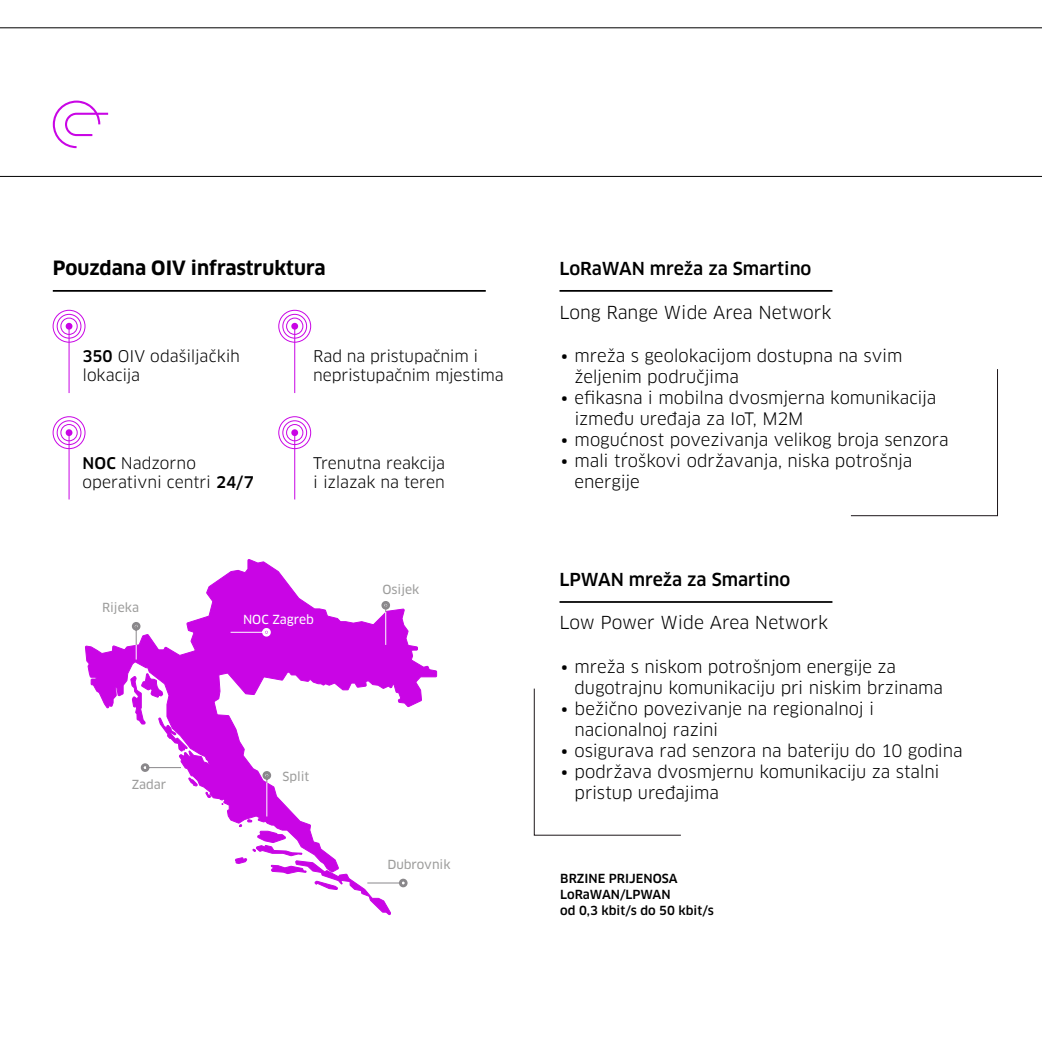
<style>
.page{position:relative;width:1042px;height:1042px;background:#fff}
.page>*{position:absolute;margin:0;border:0;box-sizing:border-box;transform-origin:0 0}
.t1{font:700 19.25px "Clan Pro";color:#000}
.t2{font:17.5px "Clan Pro";color:#000}
.t3{font:500 17.5px "Clan Pro";color:#000}
.t4{font:16.8px/21px "Clan Pro";letter-spacing:-.005em;color:#000}
.t5{font:15.75px/19.2px "Clan Pro";letter-spacing:-.005em;color:#000}
.t6{font:500 12.25px/15.8px "Clan Pro";color:#000}
.t7{font:12.25px "Clan Pro News";color:#9d9d9c}
.t8{font:12.25px "Clan Pro News";color:#fff}
.s1{font-weight:500}
.s2{font-family:"Clan Pro News"}
.s3{font-family:"Clan Pro News";color:#fff}
.s4{color:#fff}
</style>
<div class="page">
<svg style="left:85px;top:559px;width:352px;height:264px"></svg>
<svg style="left:205px;top:789px;width:6px;height:9px"></svg>
<svg style="left:263px;top:771px;width:8px;height:12px"></svg>
<hr style="left:266px;top:782px;width:1px;height:34px;background:#fff">
<svg style="left:230px;top:628px;width:41px;height:8px"></svg>
<svg style="left:382px;top:601px;width:8px;height:11px"></svg>
<hr style="left:385px;top:612px;width:1px;height:33px;background:#fff">
<svg style="left:235px;top:818px;width:172px;height:97px"></svg>
<svg style="left:130px;top:622px;width:68px;height:164px"></svg>
<hr style="left:53px;top:290px;width:433px;height:2px;background:#000">
<div style="left:66px;top:323px;width:6px;height:7px;border:2px solid #c905e5;border-radius:50%"></div>
<div style="left:61px;top:318px;width:16px;height:16px;border:1px solid #c905e5;border-radius:50%"></div>
<div style="left:57px;top:314px;width:24px;height:24px;border:1px solid #c905e5;border-radius:50%"></div>
<div style="left:53px;top:310px;width:32px;height:32px;border:1px solid #c905e5;border-radius:50%"></div>
<hr style="left:69px;top:328px;width:1px;height:65px;background:#c905e5">
<div style="left:66px;top:429px;width:6px;height:7px;border:2px solid #c905e5;border-radius:50%"></div>
<div style="left:61px;top:424px;width:16px;height:17px;border:1px solid #c905e5;border-radius:50%"></div>
<div style="left:57px;top:420px;width:24px;height:25px;border:1px solid #c905e5;border-radius:50%"></div>
<div style="left:53px;top:416px;width:32px;height:33px;border:1px solid #c905e5;border-radius:50%"></div>
<hr style="left:69px;top:434px;width:1px;height:65px;background:#c905e5">
<div style="left:291px;top:323px;width:7px;height:7px;border:2px solid #c905e5;border-radius:50%"></div>
<div style="left:286px;top:318px;width:17px;height:16px;border:1px solid #c905e5;border-radius:50%"></div>
<div style="left:283px;top:314px;width:24px;height:24px;border:1px solid #c905e5;border-radius:50%"></div>
<div style="left:278px;top:310px;width:33px;height:32px;border:1px solid #c905e5;border-radius:50%"></div>
<hr style="left:294px;top:328px;width:1px;height:65px;background:#c905e5">
<div style="left:291px;top:429px;width:7px;height:7px;border:2px solid #c905e5;border-radius:50%"></div>
<div style="left:286px;top:424px;width:17px;height:17px;border:1px solid #c905e5;border-radius:50%"></div>
<div style="left:283px;top:420px;width:24px;height:25px;border:1px solid #c905e5;border-radius:50%"></div>
<div style="left:278px;top:416px;width:33px;height:33px;border:1px solid #c905e5;border-radius:50%"></div>
<hr style="left:294px;top:434px;width:1px;height:65px;background:#c905e5">
<svg style="left:850px;top:369px;width:148px;height:147px"></svg>
<hr style="left:559px;top:290px;width:273px;height:2px;background:#000">
<svg style="left:533px;top:688px;width:148px;height:148px"></svg>
<hr style="left:559px;top:601px;width:273px;height:2px;background:#000">
<hr style="left:0;top:27px;width:1042px;height:1px;background:#000">
<hr style="left:0;top:176px;width:1042px;height:1px;background:#000">
<svg style="left:53px;top:101px;width:55px;height:47px"></svg>
<p class="t1" style="left:53px;top:257px;width:274px">Pouzdana OIV infrastruktura</p>
<p class="t5" style="left:82px;top:346px;width:159px"><span class="s1">350</span> OIV odašiljačkih lokacija</p>
<p class="t5" style="left:82px;top:454px;width:173px"><span class="s1">NOC</span> Nadzorno operativni centri <span class="s1">24/7</span></p>
<p class="t5" style="left:313px;top:346px;width:192px">Rad na pristupačnim i nepristupačnim mjestima</p>
<p class="t5" style="left:313px;top:454px;width:133px">Trenutna reakcija i izlazak na teren</p>
<p class="t7" style="left:382px;top:582px;width:39px">Osijek</p>
<p class="t7" style="left:102px;top:600px;width:38px">Rijeka</p>
<p class="t7" style="left:132px;top:777px;width:36px">Zadar</p>
<p class="t8" style="left:243px;top:612px;width:72px">NOC Zagreb</p>
<p class="t7" style="left:282px;top:769px;width:28px">Split</p>
<p class="t7" style="left:387px;top:857px;width:65px">Dubrovnik</p>
<p class="t3" style="left:559px;top:259px;width:253px">LoRaWAN mreža za Smartino</p>
<p class="t2" style="left:559px;top:302px;width:274px">Long Range Wide Area Network</p>
<p class="t4" style="left:559px;top:346px;width:391px"><span class="s2">∙</span> mreža s geolokacijom dostupna na svim<br><span class="s3">∙</span> željenim područjima<br><span class="s2">∙</span> efikasna i mobilna dvosmjerna komunikacija <span class="s3">∙</span> između uređaja za IoT, M2M<br><span class="s2">∙</span> mogućnost povezivanja velikog broja senzora <span class="s2">∙</span> mali troškovi održavanja, niska potrošnja<br><span class="s3">∙</span> energije</p>
<p class="t3" style="left:559px;top:569px;width:232px">LPWAN mreža za Smartino</p>
<p class="t2" style="left:559px;top:612px;width:270px">Low Power Wide Area Network</p>
<p class="t4" style="left:559px;top:656px;width:406px"><span class="s2">∙</span> mreža s niskom potrošnjom energije za<br><span class="s3">∙</span> dugotrajnu komunikaciju pri niskim brzinama<br><span class="s2">∙</span> bežično povezivanje na regionalnoj i<br><span class="s3">∙</span> nacionalnoj razini<br><span class="s2">∙</span> osigurava rad senzora na bateriju do 10 godina <span class="s2">∙</span> podržava dvosmjernu komunikaciju za stalni <span class="s4">- - </span><span class="s3">∙</span> pristup uređajima</p>
<p class="t6" style="left:560px;top:871px;width:155px">BRZINE PRIJENOSA<br>LoRaWAN/LPWAN<br>od 0,3 kbit/s do 50 kbit/s</p>
</div>
